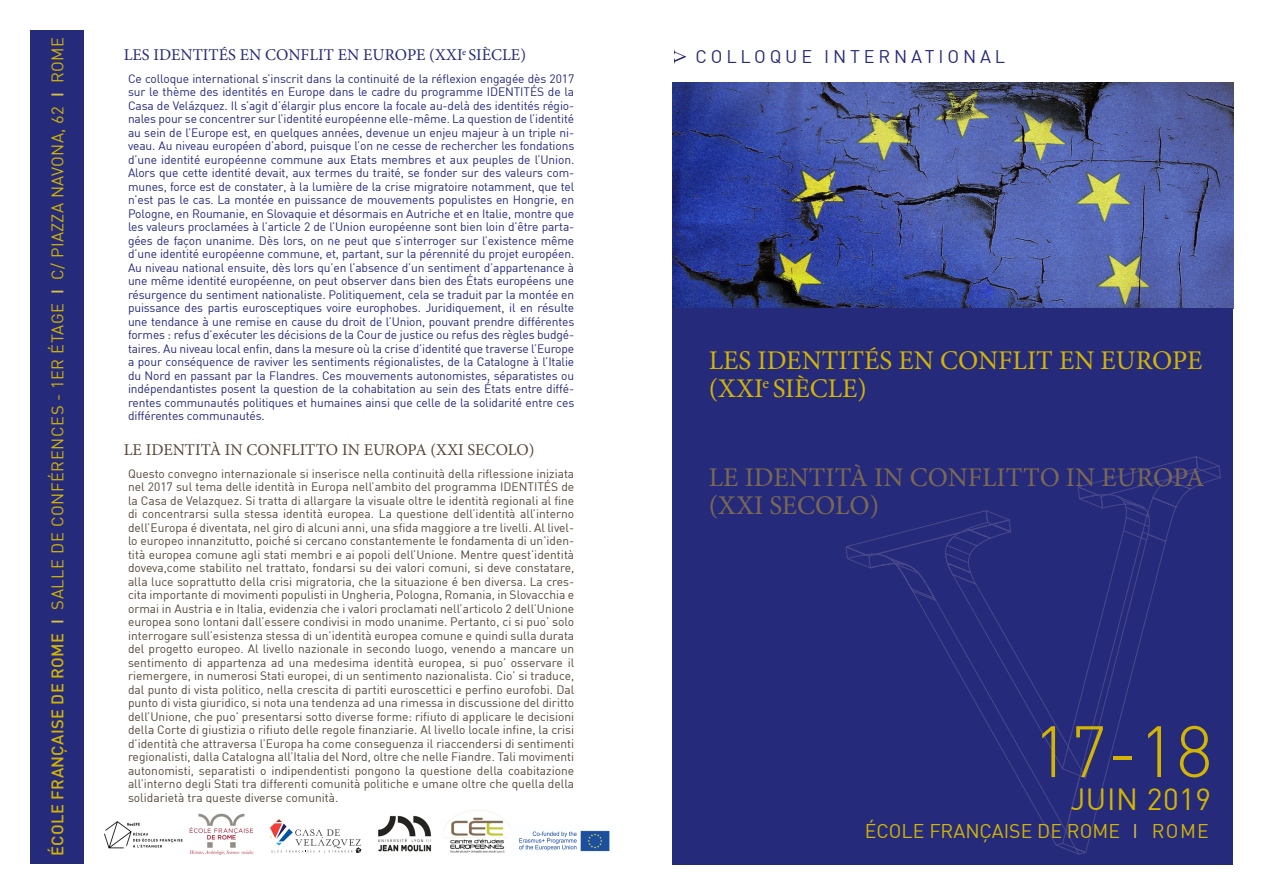
<style>
.page{position:relative;width:1263px;height:893px;background:#fff}
.page>*{position:absolute;margin:0;border:0;box-sizing:border-box;transform-origin:0 0}
.Fecha{font:300 71.4px "DIN";color:#d2b503}
.Fecha-2{font:30px "DIN";letter-spacing:.02em;color:#d2b503}
.t1{font:27px/28.5px "Minion Pro";color:#d2b503}
.t2{font:27px/28.5px "Minion Pro";color:#7c6954}
.Fecha-3{font:19.5px "DIN";color:#d2b503}
.Encabezamiento{font:18px "DIN";letter-spacing:.215em;color:#262a7a}
.Fecha-4{font:16.5px "DIN";letter-spacing:.035em;color:#d2b503}
.t3{font:16.5px "Minion Pro";color:#262a7a}
.t4{font:16.5px "Minion Pro";color:#564737}
.Apertura{font:12px/13.5px "DIN";color:#564737;text-align:justify}
.Apertura-2{font:12px/13.5px "DIN";letter-spacing:-.01em;color:#262a7a;text-align:justify}
.s1{font-weight:500}
.s2{font-weight:500;color:#dcc346}
.s3{color:#dcc346}
</style>
<div class="page">
<img style="left:672px;top:82px;width:561px;height:226px">
<div style="left:672px;top:308px;width:561px;height:557px;background:#262a7a"></div>
<svg style="left:1080px;top:585px;width:75px;height:270px"></svg>
<svg style="left:1058px;top:700px;width:22px;height:155px"></svg>
<svg style="left:909px;top:585px;width:157px;height:261px"></svg>
<svg style="left:845px;top:456px;width:376px;height:129px"></svg>
<div style="left:30px;top:30px;width:53px;height:833px;background:#262a7a"></div>
<svg style="left:674px;top:50px;width:12px;height:14px"></svg>
<svg style="left:270px;top:819px;width:91px;height:34px"></svg>
<img style="left:378px;top:815px;width:54px;height:37px">
<img style="left:444px;top:810px;width:66px;height:43px">
<img style="left:105px;top:821px;width:78px;height:28px">
<img style="left:189px;top:813px;width:65px;height:42px">
<img style="left:507px;top:827px;width:103px;height:26px">
<p class="Fecha-4" style="left:47px;top:856px;width:820px;rotate:-90deg"><span class="s1">ÉCOLE FRANÇAISE DE ROME</span> <span class="s2">I</span> SALLE DE CONFÉRENCES - 1ER ÉTAGE <span class="s2">I</span> C/ PIAZZA NAVONA, 62 <span class="s2">I</span> ROME</p>
<p class="t3" style="left:124px;top:44px;width:404px">LES IDENTITÉS EN CONFLIT EN EUROPE (XXI<sup>e</sup> SIÈCLE)</p>
<p class="Apertura-2" style="left:128px;top:72px;width:448px">Ce colloque international s’inscrit dans la continuité de la réflexion engagée dès 2017 sur le thème des identités en Europe dans le cadre du programme IDENTITÉS de la Casa de Velázquez. Il s’agit d’élargir plus encore la focale au-delà des identités régio&shy;nales pour se concentrer sur l’identité européenne elle-même. La question de l’identité au sein de l’Europe est, en quelques années, devenue un enjeu majeur à un triple ni&shy;veau. Au niveau européen d’abord, puisque l’on ne cesse de rechercher les fondations d’une identité européenne commune aux Etats membres et aux peuples de l’Union.<br>Alors que cette identité devait, aux termes du traité, se fonder sur des valeurs com&shy;munes, force est de constater, à la lumière de la crise migratoire notamment, que tel n’est pas le cas. La montée en puissance de mouvements populistes en Hongrie, en Pologne, en Roumanie, en Slovaquie et désormais en Autriche et en Italie, montre que les valeurs proclamées à l’article 2 de l’Union européenne sont bien loin d’être parta&shy;gées de façon unanime. Dès lors, on ne peut que s’interroger sur l’existence même d’une identité européenne commune, et, partant, sur la pérennité du projet européen.<br>Au niveau national ensuite, dès lors qu’en l’absence d’un sentiment d’appartenance à une même identité européenne, on peut observer dans bien des États européens une résurgence du sentiment nationaliste. Politiquement, cela se traduit par la montée en puissance des partis eurosceptiques voire europhobes. Juridiquement, il en résulte une tendance à une remise en cause du droit de l’Union, pouvant prendre différentes formes : refus d’exécuter les décisions de la Cour de justice ou refus des règles budgé&shy;taires. Au niveau local enfin, dans la mesure où la crise d’identité que traverse l’Europe a pour conséquence de raviver les sentiments régionalistes, de la Catalogne à l’Italie du Nord en passant par la Flandres. Ces mouvements autonomistes, séparatistes ou indépendantistes posent la question de la cohabitation au sein des États entre diffé&shy;rentes communautés politiques et humaines ainsi que celle de la solidarité entre ces différentes communautés.</p>
<p class="t4" style="left:124px;top:439px;width:412px">LE IDENTITÀ IN CONFLITTO IN EUROPA (XXI SECOLO)</p>
<p class="Apertura" style="left:128px;top:467px;width:448px">Questo convegno internazionale si inserisce nella continuità della riflessione iniziata nel 2017 sul tema delle identità in Europa nell’ambito del programma IDENTITÉS de la Casa de Velazquez. Si tratta di allargare la visuale oltre le identità regionali al fine di concentrarsi sulla stessa identità europea. La questione dell’identità all’interno dell’Europa é diventata, nel giro di alcuni anni, una sfida maggiore a tre livelli. Al livel&shy;lo europeo innanzitutto, poiché si cercano constantemente le fondamenta di un’iden&shy;tità europea comune agli stati membri e ai popoli dell’Unione. Mentre quest’identità doveva,come stabilito nel trattato, fondarsi su dei valori comuni, si deve constatare, alla luce soprattutto della crisi migratoria, che la situazione é ben diversa. La cres&shy;cita importante di movimenti populisti in Ungheria, Pologna, Romania, in Slovacchia e ormai in Austria e in Italia, evidenzia che i valori proclamati nell’articolo 2 dell’Unione europea sono lontani dall’essere condivisi in modo unanime. Pertanto, ci si puo’ solo interrogare sull’esistenza stessa di un’identità europea comune e quindi sulla durata del progetto europeo. Al livello nazionale in secondo luogo, venendo a mancare un sentimento di appartenza ad una medesima identità europea, si puo’ osservare il riemergere, in numerosi Stati europei, di un sentimento nazionalista. Cio’ si traduce, dal punto di vista politico, nella crescita di partiti euroscettici e perfino eurofobi. Dal punto di vista giuridico, si nota una tendenza ad una rimessa in discussione del diritto dell’Unione, che puo’ presentarsi sotto diverse forme: rifiuto di applicare le decisioni della Corte di giustizia o rifiuto delle regole finanziarie. Al livello locale infine, la crisi d’identità che attraversa l’Europa ha come conseguenza il riaccendersi di sentimenti regionalisti, dalla Catalogna all’Italia del Nord, oltre che nelle Fiandre. Tali movimenti autonomisti, separatisti o indipendentisti pongono la questione della coabitazione all’interno degli Stati tra differenti comunità politiche e umane oltre che quella della solidarietà tra queste diverse comunità.</p>
<p class="Encabezamiento" style="left:695px;top:46px;width:311px">COLLOQUE INTERNATIONAL</p>
<p class="t1" style="left:709px;top:346px;width:495px">LES IDENTITÉS EN CONFLIT EN EUROPE (XXI<sup>e</sup> SIÈCLE)</p>
<p class="t2" style="left:709px;top:463px;width:497px">LE IDENTITÀ IN CONFLITTO IN EUROPA (XXI SECOLO)</p>
<p class="Fecha" style="left:1033px;top:707px;width:181px">17-18</p>
<p class="Fecha-2" style="left:1070px;top:780px;width:142px">JUIN 2019</p>
<p class="Fecha-3" style="left:865px;top:819px;width:346px">ÉCOLE FRANÇAISE DE ROME <span class="s3">I</span> ROME</p>
</div>
